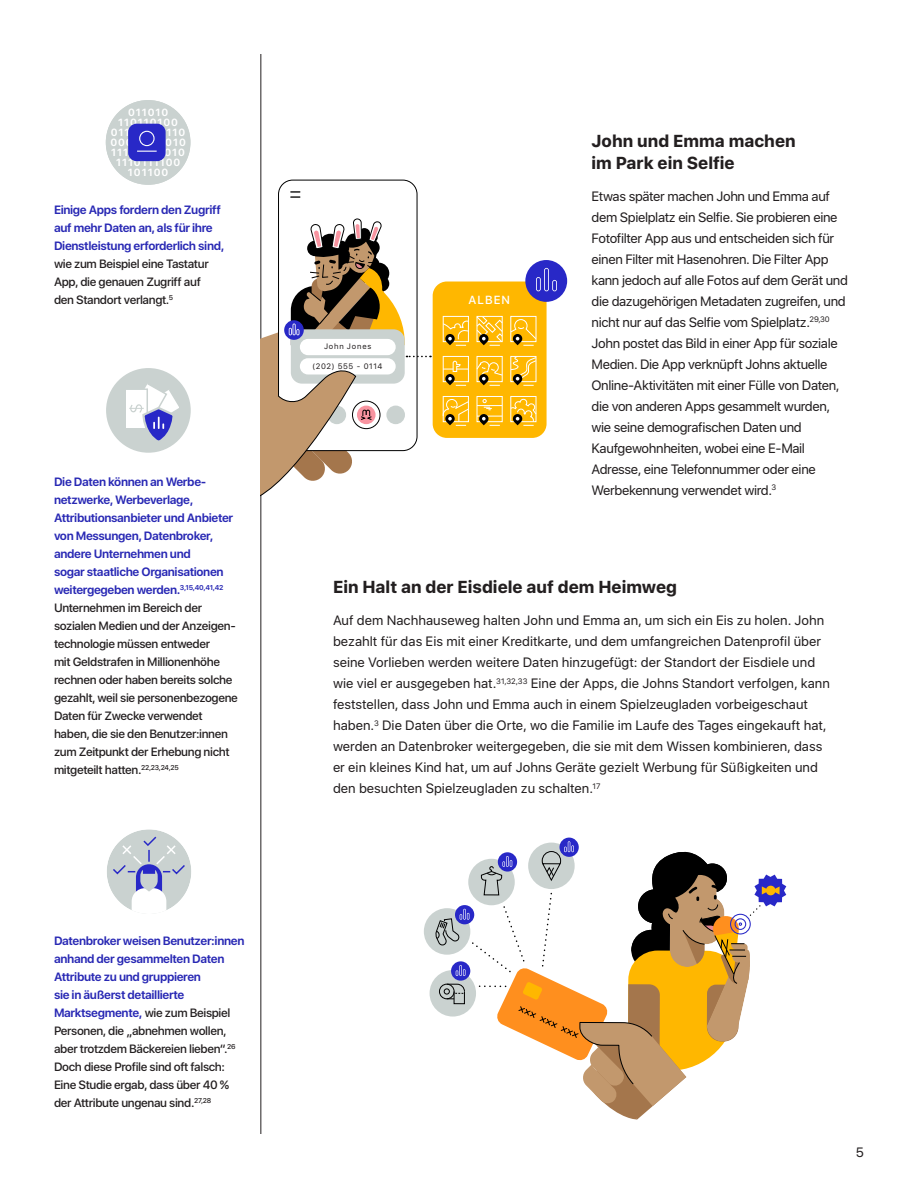
<style>
.page{position:relative;width:918px;height:1188px;background:#fff}
.page>*{position:absolute;margin:0;border:0;box-sizing:border-box;transform-origin:0 0}
.P4_5b_Subhead{font:700 17.25px/21.8px "SF Hello";color:#231f20}
.P4_5_7c_Body_Copy_9{font:13.5px/21px "SF Hello";color:#231f20}
.P4_5_7c_Body_Copy_9-2{font:13.5px/21px "SF Hello";letter-spacing:-.02em;color:#231f20}
.P4_5_7a_Side_column{font:500 12px/18px "SF Hello";letter-spacing:-.03em;color:#231f20}
.P4_5_7a_Side_column-2{font:600 12px/18px "SF Hello";letter-spacing:-.03em;color:#2828b4}
.t1{font:500 11.7px "SF Hello";letter-spacing:.09em;color:#fff}
.t2{font:600 10.35px/10.1px "SF Hello";letter-spacing:.09em;color:#fff;text-align:center}
.t3{font:7.8px "SF Hello";letter-spacing:.09em;color:#231f20}
.s1{font-weight:500;color:#231f20}
.s2{font-weight:600;color:#2828b4}
</style>
<div class="page">
<hr style="left:261px;top:54px;width:1px;height:1080px;background:#231f20">
<svg style="left:291px;top:191px;width:9px;height:7px"></svg>
<div style="left:433px;top:282px;width:114px;height:156px;background:#ffb700;border-radius:14px"></div>
<div style="left:510px;top:316px;width:26px;height:26px;border:1px solid #fff"></div>
<div style="left:443px;top:316px;width:26px;height:26px;border:1px solid #fff"></div>
<div style="left:477px;top:356px;width:26px;height:26px;border:1px solid #fff"></div>
<div style="left:443px;top:356px;width:26px;height:26px;border:1px solid #fff"></div>
<div style="left:510px;top:396px;width:26px;height:26px;border:1px solid #fff"></div>
<div style="left:477px;top:396px;width:26px;height:26px;border:1px solid #fff"></div>
<div style="left:443px;top:396px;width:26px;height:26px;border:1px solid #fff"></div>
<svg style="left:510px;top:319px;width:27px;height:27px"></svg>
<svg style="left:476px;top:315px;width:27px;height:31px"></svg>
<svg style="left:442px;top:320px;width:27px;height:26px"></svg>
<svg style="left:510px;top:356px;width:27px;height:30px"></svg>
<svg style="left:476px;top:361px;width:27px;height:25px"></svg>
<svg style="left:443px;top:360px;width:25px;height:26px"></svg>
<svg style="left:510px;top:399px;width:27px;height:27px"></svg>
<svg style="left:477px;top:399px;width:25px;height:27px"></svg>
<svg style="left:442px;top:399px;width:27px;height:27px"></svg>
<div style="left:525px;top:260px;width:42px;height:42px;background:#2828c7;border-radius:50%"></div>
<svg style="left:536px;top:268px;width:21px;height:23px"></svg>
<svg style="left:261px;top:218px;width:170px;height:280px"></svg>
<div style="left:424px;top:908px;width:46px;height:47px;background:#cad2d0;border-radius:50%"></div>
<div style="left:430px;top:970px;width:46px;height:47px;background:#cad2d0;border-radius:50%"></div>
<div style="left:559px;top:838px;width:20px;height:19px;background:#2828c7;border-radius:50%"></div>
<svg style="left:435px;top:841px;width:351px;height:279px"></svg>
<div style="left:106px;top:100px;width:84px;height:85px;background:#cad2d0;border-radius:50%"></div>
<div style="left:128px;top:124px;width:38px;height:37px;background:#2828c7;border-radius:8px"></div>
<svg style="left:137px;top:151px;width:20px;height:1px"></svg>
<div style="left:139px;top:131px;width:16px;height:15px;border:1px solid #fff;border-radius:50%"></div>
<div style="left:106px;top:368px;width:85px;height:85px;background:#cad2d0;border-radius:50%"></div>
<svg style="left:126px;top:382px;width:56px;height:63px"></svg>
<div style="left:107px;top:829px;width:84px;height:85px;background:#cad2d0;border-radius:50%"></div>
<svg style="left:111px;top:835px;width:76px;height:79px"></svg>
<p class="t2" style="left:110px;top:107px;width:77px">011010<br>110110100<br>011111111110<br>00011101010<br>11100110010<br>1110111100<br>101100</p>
<p class="P4_5_7a_Side_column-2" style="left:54px;top:201px;width:172px">Einige Apps fordern den Zugriff auf mehr Daten an, als für ihre<br>Dienstleistung erforderlich sind, <span class="s1">wie zum Beispiel eine Tastatur<br>App, die genauen Zugriff auf<br>den Standort verlangt.</span><sup>5</sup></p>
<p class="P4_5_7a_Side_column" style="left:54px;top:472px;width:185px"><span class="s2">Die Daten können an Werbe&shy;netzwerke, Werbeverlage,<br>Attributionsanbieter und Anbieter von Messungen, Datenbroker, andere Unternehmen und<br>sogar staatliche Organisationen weitergegeben werden.</span><sup>3,15,40,41,42<br></sup>Unternehmen im Bereich der sozialen Medien und der Anzeigen&shy;technologie müssen entweder<br>mit Geldstrafen in Millionenhöhe rechnen oder haben bereits solche gezahlt, weil sie personenbezogene<br>Daten für Zwecke verwendet haben, die sie den Benutzer:innen zum Zeitpunkt der Erhebung nicht mitgeteilt hatten.<sup>22,23,24,25</sup></p>
<p class="P4_5_7a_Side_column" style="left:54px;top:931px;width:192px"><span class="s2">Datenbroker weisen Benutzer:innen anhand der gesammelten Daten<br>Attribute zu und gruppieren<br>sie in äußerst detaillierte<br>Marktsegmente,</span> wie zum Beispiel<br>Personen, die „abnehmen wollen, aber trotzdem Bäckereien lieben“.<sup>26<br></sup>Doch diese Profile sind oft falsch:<br>Eine Studie ergab, dass über 40 % der Attribute ungenau sind.<sup>27,28</sup></p>
<p class="t3" style="left:324px;top:341px;width:49px">John Jones</p>
<p class="t3" style="left:313px;top:361px;width:71px">(202) 555 - 0114</p>
<p class="t1" style="left:469px;top:291px;width:43px">ALBEN</p>
<p class="P4_5b_Subhead" style="left:592px;top:129px;width:206px">John und Emma machen im Park ein Selfie</p>
<p class="P4_5_7c_Body_Copy_9-2" style="left:592px;top:185px;width:258px">Etwas später machen John und Emma auf dem Spielplatz ein Selfie. Sie probieren eine Fotofilter App aus und entscheiden sich für einen Filter mit Hasenohren. Die Filter App kann jedoch auf alle Fotos auf dem Gerät und die dazugehörigen Metadaten zugreifen, und nicht nur auf das Selfie vom Spielplatz.<sup>29,30<br></sup>John postet das Bild in einer App für soziale Medien. Die App verknüpft Johns aktuelle Online-Aktivitäten mit einer Fülle von Daten, die von anderen Apps gesammelt wurden, wie seine demografischen Daten und Kaufgewohnheiten, wobei eine E‑Mail Adresse, eine Telefonnummer oder eine Werbekennung verwendet wird.<sup>3</sup></p>
<p class="P4_5b_Subhead" style="left:333px;top:575px;width:346px">Ein Halt an der Eisdiele auf dem Heimweg</p>
<p class="P4_5_7c_Body_Copy_9" style="left:333px;top:609px;width:498px">Auf dem Nachhauseweg halten John und Emma an, um sich ein Eis zu holen. John bezahlt für das Eis mit einer Kreditkarte, und dem umfangreichen Datenprofil über seine Vorlieben werden weitere Daten hinzugefügt: der Standort der Eisdiele und wie viel er ausgegeben hat.<sup>31,32,33</sup> Eine der Apps, die Johns Standort verfolgen, kann feststellen, dass John und Emma auch in einem Spielzeugladen vorbeigeschaut haben.<sup>3</sup> Die Daten über die Orte, wo die Familie im Laufe des Tages eingekauft hat, werden an Datenbroker weitergegeben, die sie mit dem Wissen kombinieren, dass er ein kleines Kind hat, um auf Johns Geräte gezielt Werbung für Süßigkeiten und den besuchten Spielzeugladen zu schalten.<sup>17</sup></p>
<p class="P4_5_7c_Body_Copy_9-2" style="left:856px;top:1141px;width:10px">5</p>
</div>
